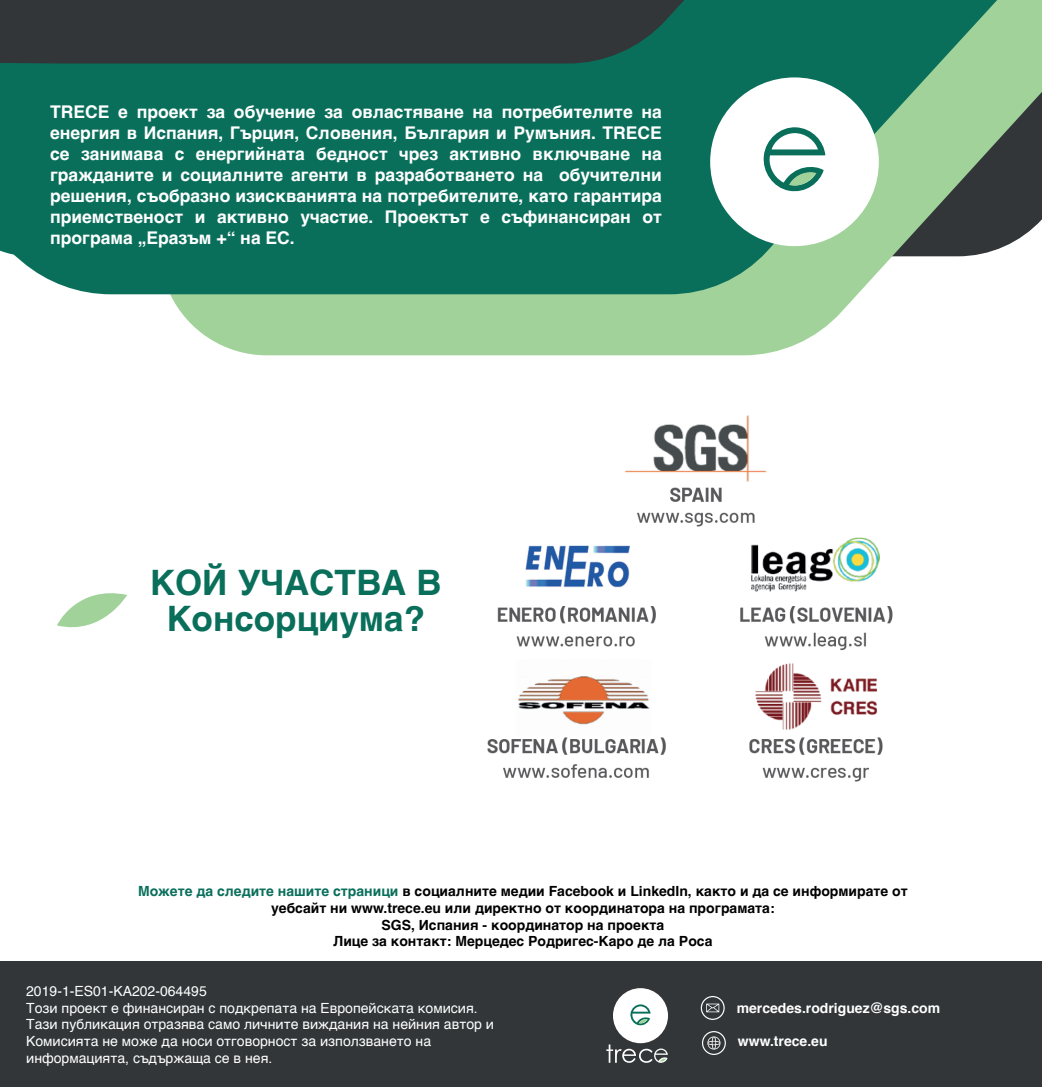
<style>
.page{position:relative;width:1042px;height:1087px;background:#fff}
.page>*{position:absolute;margin:0;border:0;box-sizing:border-box;transform-origin:0 0}
.t1{font:700 35px/36.8px "Helvetica";color:#096f5b;text-align:center}
.t2{font:700 17.5px/21px "Helvetica";color:#fff;text-align:justify}
.t3{font:700 14px/16.8px "Helvetica";color:#000;text-align:center}
.t4{font:14px/16.8px "Helvetica";color:#fff}
.t5{font:700 14px "Helvetica";color:#fff}
.s1{color:#096f5b}
</style>
<div class="page">
<svg style="left:160px;top:0;width:882px;height:355px;fill:#a0d299"></svg>
<svg style="left:0;top:0;width:997px;height:294px;background:#23715e"></svg>
<div style="left:710px;top:77px;width:169px;height:169px;background:#fff;border-radius:50%"></div>
<svg style="left:763px;top:127px;width:62px;height:65px"></svg>
<div style="left:0;top:961px;width:1042px;height:125px;background:#323639"></div>
<svg style="left:701px;top:996px;width:24px;height:23px"></svg>
<svg style="left:702px;top:1031px;width:24px;height:23px"></svg>
<div style="left:613px;top:988px;width:55px;height:55px;background:#fff;border-radius:50%"></div>
<svg style="left:630px;top:1004px;width:20px;height:22px"></svg>
<svg style="left:606px;top:1044px;width:62px;height:19px"></svg>
<svg style="left:57px;top:593px;width:70px;height:35px"></svg>
<img style="left:487px;top:415px;width:406px;height:367px">
<p class="t2" style="left:50px;top:101px;width:613px">TRECE е проект за обучение за овластяване на потребителите на енергия в Испания, Гърция, Словения, България и Румъния. TRECE се занимава с енергийната бедност чрез активно включване на гражданите и социалните агенти в разработването на обучителни решения, съобразно изискванията на потребителите, като гарантира приемственост и активно участие. Проектът е съфинансиран от програма „Еразъм +“ на ЕС.</p>
<h1 class="t1" style="left:150px;top:564px;width:293px">КОЙ УЧАСТВА В<br>Консорциума?</h1>
<p class="t3" style="left:138px;top:882px;width:771px"><span class="s1">Можете да следите нашите страници</span> в социалните медии Facebook и LinkedIn, както и да се информирате от уебсайт ни www.trece.eu или директно от координатора на програмата:<br>SGS, Испания - координатор на проекта<br>Лице за контакт: Мерцедес Родригес-Каро де ла Роса</p>
<p class="t4" style="left:26px;top:982px;width:469px">2019-1-ES01-KA202-064495<br>Този проект е финансиран с подкрепата на Европейската комисия.<br>Тази публикация отразява само личните виждания на нейния автор и Комисията не може да носи отговорност за използването на информацията, съдържаща се в нея.</p>
<p class="t5" style="left:736px;top:996px;width:205px">mercedes.rodriguez@sgs.com</p>
<p class="t5" style="left:738px;top:1029px;width:91px">www.trece.eu</p>
</div>
